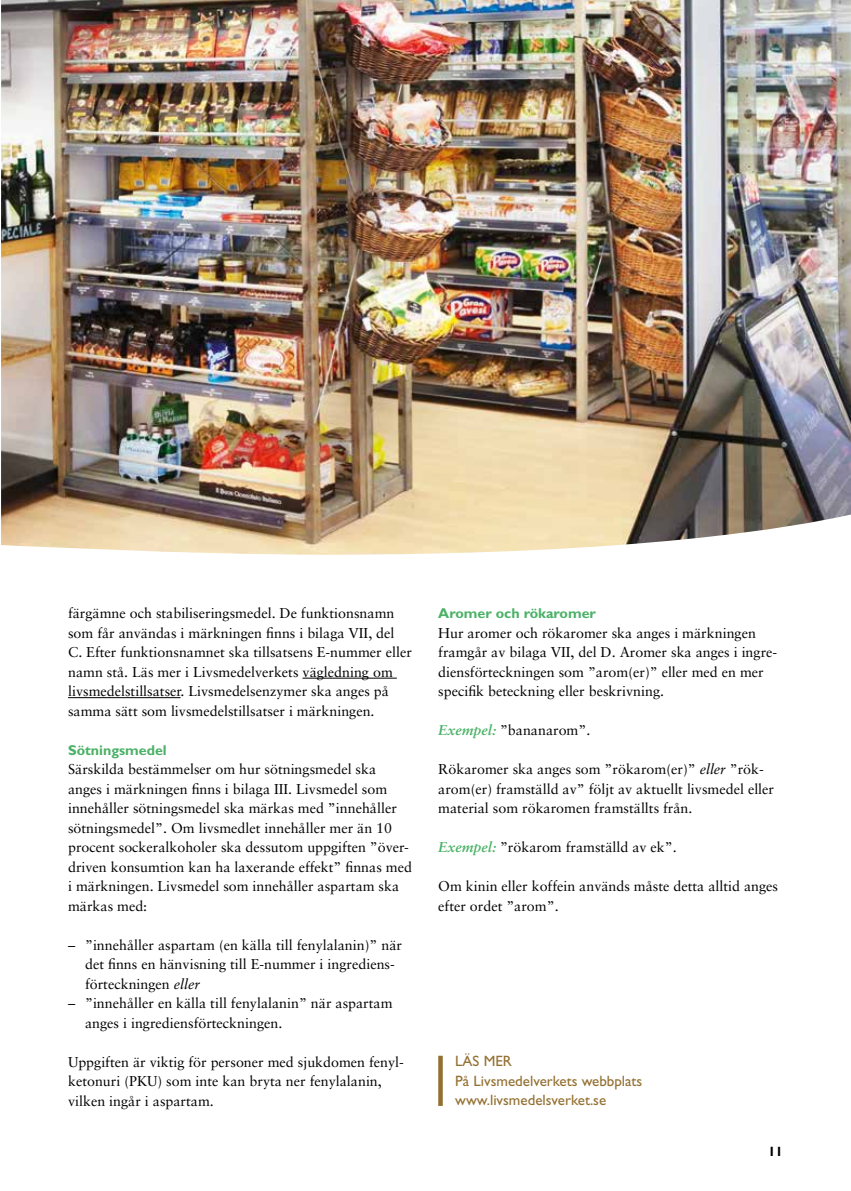
<style>
.page{position:relative;width:851px;height:1191px;background:#fff}
.page>*{position:absolute;margin:0;border:0;box-sizing:border-box;transform-origin:0 0}
.t1{font:15px/19.5px "Gill Sans CE";color:#937031}
.t2{font:14.25px/19.5px "Sabon";color:#000}
.t3{font:700 14.25px "Gill Sans CE";color:#4bb166}
.t4{font:700 13.5px "Gill Sans CE";color:#000}
.s1{font-style:italic}
.s2{font-weight:700;font-style:italic;color:#4bb166}
</style>
<div class="page">
<svg style="left:438px;top:1055px;width:4px;height:51px"></svg>
<hr style="left:302px;top:678px;width:95px;height:1px;background:#000">
<hr style="left:68px;top:697px;width:112px;height:1px;background:#000">
<img style="left:1px;top:0;width:849px;height:555px">
<p class="t2" style="left:68px;top:603px;width:345px">färgämne och stabiliseringsmedel. De funktionsnamn som får användas i märkningen finns i bilaga VII, del C. Efter funktionsnamnet ska tillsatsens E-nummer eller namn stå. Läs mer i Livsmedelverkets vägledning om livsmedelstillsatser. Livsmedelsenzymer ska anges på samma sätt som livsmedelstillsatser i märkningen.</p>
<p class="t3" style="left:68px;top:741px;width:100px">Sötningsmedel</p>
<p class="t2" style="left:68px;top:759px;width:345px">Särskilda bestämmelser om hur sötningsmedel ska anges i märkningen finns i bilaga III. Livsmedel som innehåller sötningsmedel ska märkas med ”innehåller sötningsmedel”. Om livsmedlet innehåller mer än 10 procent sockeralkoholer ska dessutom uppgiften ”över&shy;driven konsumtion kan ha laxerande effekt” finnas med i märkningen. Livsmedel som innehåller aspartam ska märkas med:</p>
<p class="t2" style="left:85px;top:935px;width:318px;text-indent:-17px">– ”innehåller aspartam (en källa till fenylalanin)” när det finns en hänvisning till E-nummer i ingrediens&shy;förteckningen <span class="s1">eller</span></p>
<p class="t2" style="left:85px;top:993px;width:309px;text-indent:-17px">– ”innehåller en källa till fenylalanin” när aspartam anges i ingrediensförteckningen.</p>
<p class="t2" style="left:68px;top:1052px;width:337px">Uppgiften är viktig för personer med sjukdomen fenyl&shy;ketonuri (PKU) som inte kan bryta ner fenylalanin, vilken ingår i aspartam.</p>
<p class="t3" style="left:438px;top:605px;width:159px">Aromer och rökaromer</p>
<p class="t2" style="left:438px;top:623px;width:340px">Hur aromer och rökaromer ska anges i märkningen framgår av bilaga VII, del D. Aromer ska anges i ingre&shy;diensförteckningen som ”arom(er)” eller med en mer specifik beteckning eller beskrivning.</p>
<p class="t2" style="left:438px;top:720px;width:154px"><span class="s2">Exempel:</span> ”bananarom”.</p>
<p class="t2" style="left:438px;top:759px;width:337px">Rökaromer ska anges som ”rökarom(er)” <span class="s1">eller</span> ”rök&shy;arom(er) framställd av” följt av aktuellt livsmedel eller material som rökaromen framställts från.</p>
<p class="t2" style="left:438px;top:837px;width:240px"><span class="s2">Exempel:</span> ”rökarom framställd av ek”.</p>
<p class="t2" style="left:438px;top:876px;width:341px">Om kinin eller koffein används måste detta alltid anges efter ordet ”arom”.</p>
<p class="t1" style="left:455px;top:1051px;width:188px">LÄS MER<br>På Livsmedelverkets webbplats www.livsmedelsverket.se</p>
<p class="t4" style="left:767px;top:1143px;width:16px">11</p>
</div>
